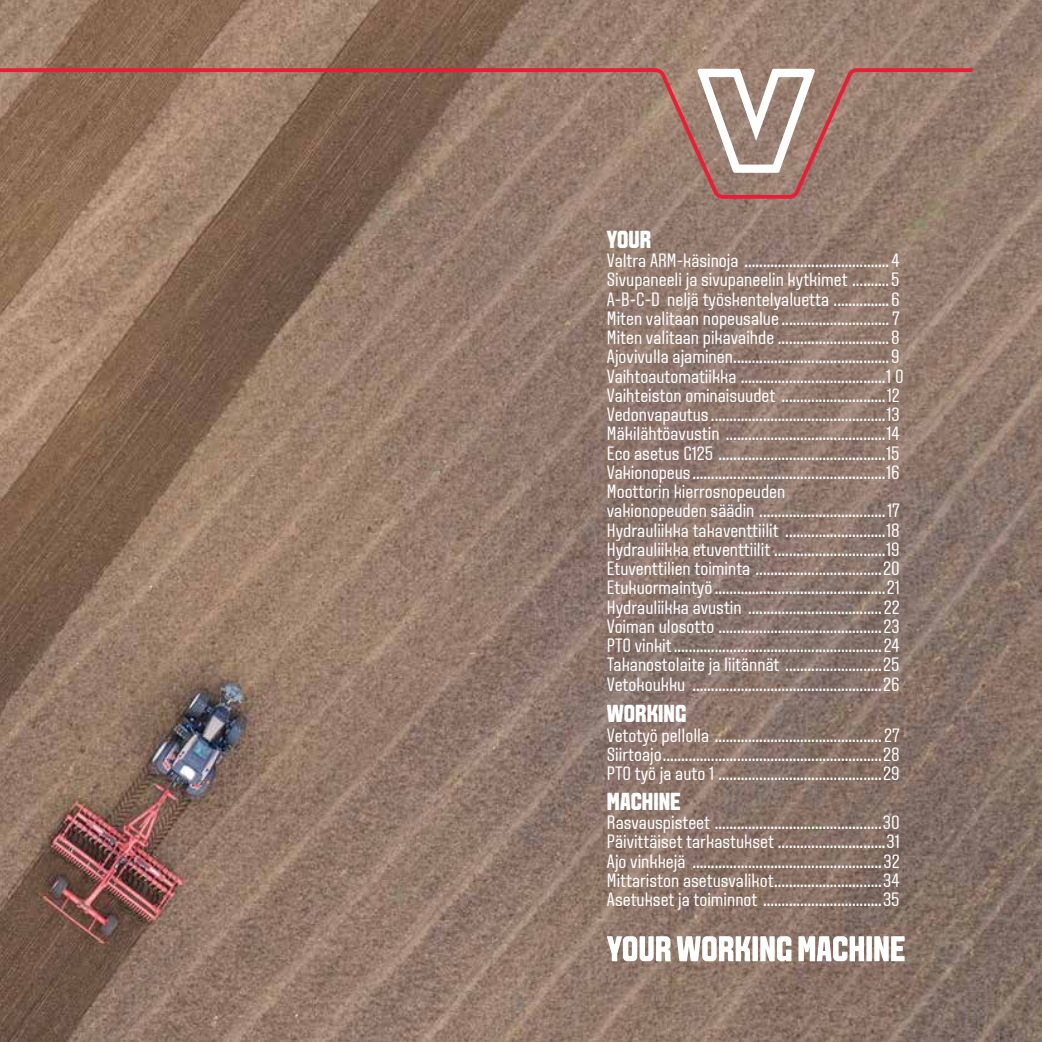
<style>
.page{position:relative;width:1042px;height:1042px;background:#fff}
.page>*{position:absolute;margin:0;border:0;box-sizing:border-box;transform-origin:0 0}
.t1{font:800 24.5px "VALTRA Aveny T";color:#fff}
.t2{font:19.25px/19.2px "VALTRA Aveny T";color:#fff;text-align:justify}
.t3{font:15.75px "VALTRA Aveny T";color:#808285}
</style>
<div class="page">
<img style="left:0;top:0;width:1042px;height:1042px">
<svg style="left:607px;top:936px;width:297px;height:25px"></svg>
<svg style="left:0;top:68px;width:972px;height:131px;background:#997869"></svg>
<p class="t3" style="left:517px;top:994px;width:8px">3</p>
<p class="t1" style="left:607px;top:223px;width:46px">YOUR</p>
<p class="t2" style="left:607px;top:251px;width:298px;text-align:left">Valtra ARM-käsinoja .......................................4<br>Sivupaneeli ja sivupaneelin kytkimet ..........5<br>A-B-C-D neljä työskentelyaluetta ...............6<br>Miten valitaan nopeusalue .............................7<br>Miten valitaan pikavaihde ..............................8<br>Ajovivulla ajaminen..........................................9<br>Vaihtoautomatiikka .......................................1 0<br>Vaihteiston ominaisuudet ............................12<br>Vedonvapautus ...............................................13<br>Mäkilähtöavustin ...........................................14<br>Eco asetus G125 .............................................15<br>Vakionopeus....................................................16<br>Moottorin kierrosnopeuden<br>vakionopeuden säädin ..................................17<br>Hydrauliikka takaventtiilit ...........................18<br>Hydrauliikka etuventtiilit ..............................19<br>Etuventtilien toiminta ..................................20<br>Etukuormaintyö ..............................................21<br>Hydrauliikka avustin ....................................22<br>Voiman ulosotto ............................................23<br>PTO vinkit........................................................24<br>Takanostolaite ja liitännät ..........................25<br>Vetokoukku ...................................................26</p>
<p class="t1" style="left:607px;top:698px;width:81px">WORKING</p>
<p class="t2" style="left:607px;top:725px;width:294px">Vetotyö pellolla .............................................27<br>Siirtoajo...........................................................28<br>PTO työ ja auto 1 ............................................29</p>
<p class="t1" style="left:607px;top:785px;width:75px">MACHINE</p>
<p class="t2" style="left:607px;top:812px;width:294px">Rasvauspisteet .............................................30<br>Päivittäiset tarkastukset .............................31<br>Ajo vinkkejä ...................................................32<br>Mittariston asetusvalikot.............................34<br>Asetukset ja toiminnot ................................35</p>
</div>
